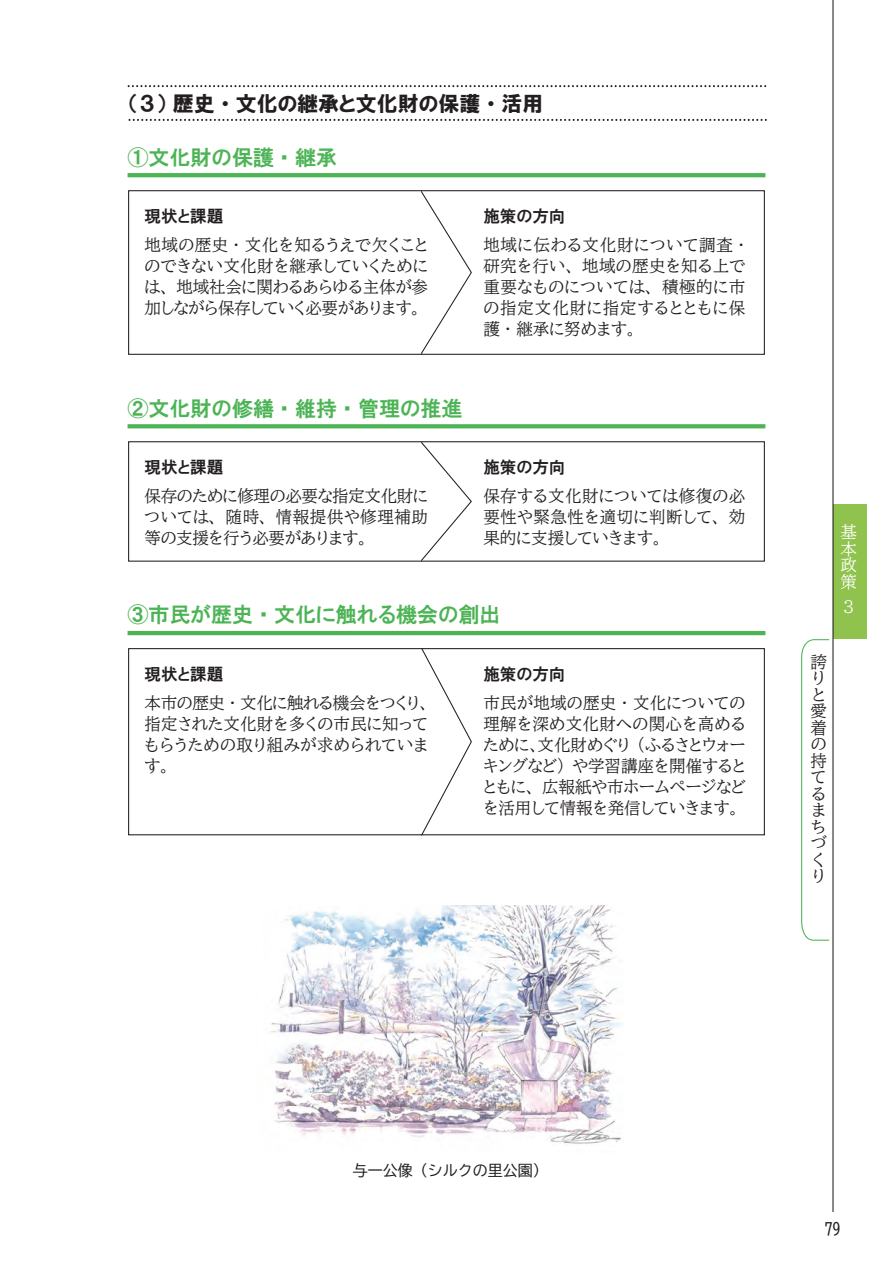
<style>
.page{position:relative;width:893px;height:1263px;background:#fff}
.page>*{position:absolute;margin:0;border:0;box-sizing:border-box;transform-origin:0 0}
.t1{font:21px "HGP Gothic E";color:#4db456}
.t2{font:21px "HGP Soei Kakugothic UB";color:#231f20}
.t3{font:16.5px/21px "BIZ UDP Mincho Medium";color:#231f20;text-align:justify}
.t4{font:16.5px "HGP Gothic E";color:#231f20}
.t5{font:16.5px/16.5px "BIZ UD Mincho Medium";color:#231f20}
.t6{font:16.5px/16.5px "BIZ UD Mincho Medium";color:#fff;text-align:justify}
.t7{font:16.5px "BIZ UD Gothic";color:#231f20}
.t8{font:15px "BIZ UD Gothic";color:#231f20}
</style>
<div class="page">
<svg style="left:801px;top:639px;width:29px;height:302px"></svg>
<div style="left:833px;top:504px;width:34px;height:135px;background:#90c34d"></div>
<hr style="left:832px;top:0;width:1px;height:1212px;background:#231f20">
<div style="left:128px;top:190px;width:637px;height:165px;border:1px solid #231f20"></div>
<svg style="left:420px;top:190px;width:53px;height:165px"></svg>
<hr style="left:128px;top:173px;width:637px;height:4px;background:#4db456">
<div style="left:128px;top:441px;width:637px;height:121px;border:1px solid #231f20"></div>
<svg style="left:420px;top:441px;width:53px;height:121px"></svg>
<svg style="left:128px;top:424px;width:637px;height:4px;fill:#4db456"></svg>
<div style="left:128px;top:648px;width:637px;height:187px;border:1px solid #231f20"></div>
<svg style="left:420px;top:647px;width:53px;height:189px"></svg>
<hr style="left:128px;top:631px;width:637px;height:4px;background:#4db456">
<svg style="left:129px;top:85px;width:637px;height:2px"></svg>
<svg style="left:129px;top:119px;width:638px;height:2px"></svg>
<img style="left:270px;top:905px;width:352px;height:239px">
<p class="t2" style="left:129px;top:93px;width:416px">（３） 歴史・文化の継承と文化財の保護・活用</p>
<p class="t1" style="left:128px;top:146px;width:211px">①文化財の保護・継承</p>
<p class="t4" style="left:145px;top:207px;width:80px">現状と課題</p>
<p class="t3" style="left:145px;top:234px;width:285px">地域の歴史・文化を知るうえで欠くことのできない文化財を継承していくためには、地域社会に関わるあらゆる主体が参加しながら保存していく必要があります。</p>
<p class="t4" style="left:483px;top:208px;width:84px">施策の方向</p>
<p class="t3" style="left:483px;top:234px;width:264px">地域に伝わる文化財について調査・研究を行い、地域の歴史を知る上で重要なものについては、積極的に市の指定文化財に指定するとともに保護・継承に努めます。</p>
<p class="t1" style="left:128px;top:397px;width:336px">②文化財の修繕・維持・管理の推進</p>
<p class="t4" style="left:145px;top:459px;width:80px">現状と課題</p>
<p class="t3" style="left:145px;top:485px;width:285px">保存のために修理の必要な指定文化財については、随時、情報提供や修理補助等の支援を行う必要があります。</p>
<p class="t4" style="left:483px;top:459px;width:84px">施策の方向</p>
<p class="t3" style="left:483px;top:485px;width:264px">保存する文化財については修復の必要性や緊急性を適切に判断して、効果的に支援していきます。</p>
<p class="t1" style="left:128px;top:604px;width:374px">③市民が歴史・文化に触れる機会の創出</p>
<p class="t4" style="left:145px;top:665px;width:80px">現状と課題</p>
<p class="t3" style="left:145px;top:692px;width:286px">本市の歴史・文化に触れる機会をつくり、指定された文化財を多くの市民に知ってもらうための取り組みが求められています。</p>
<p class="t4" style="left:483px;top:665px;width:84px">施策の方向</p>
<p class="t3" style="left:483px;top:692px;width:264px">市民が地域の歴史・文化についての理解を深め文化財への関心を高めるために、文化財めぐり（ふるさとウォーキングなど）や学習講座を開催するとともに、広報紙や市ホームページなどを活用して情報を発信していきます。</p>
<p class="t6" style="left:840px;top:524px;width:18px">基本政策</p>
<p class="t6" style="left:840px;top:598px;width:14px">３</p>
<p class="t5" style="left:810px;top:653px;width:18px">誇りと愛着の持てるまちづくり</p>
<p class="t8" style="left:353px;top:1163px;width:196px">与一公像（シルクの里公園）</p>
<p class="t7" style="left:824px;top:1220px;width:18px">79</p>
</div>
